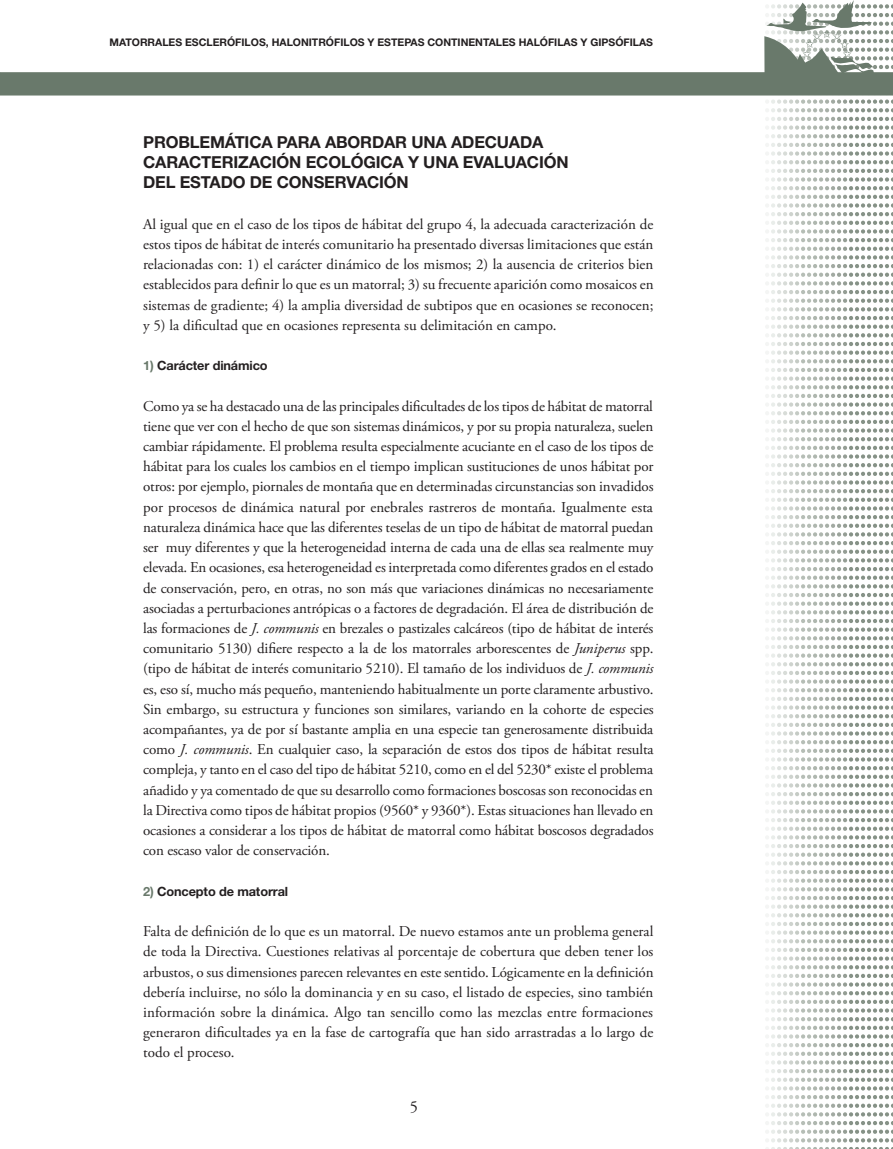
<style>
.page{position:relative;width:893px;height:1149px;background:#fff}
.page>*{position:absolute;margin:0;border:0;box-sizing:border-box;transform-origin:0 0}
.ladillos{font:700 16.5px/20.2px "Helvetica Neue LT Std";letter-spacing:-.01em;color:#231f20}
.t1{font:16.5px "Adobe Garamond Pro";color:#231f20}
.t2{font:15px/20.2px "Adobe Garamond Pro";color:#231f20;text-align:justify}
.ladillo_2_nivel{font:700 12.75px "Helvetica Neue LT Std";letter-spacing:-.01em;color:#231f20}
.t3{font:700 10.5px "Helvetica Neue LT Std";color:#231f20}
.s1{color:#69796b}
.s2{font-style:italic}
</style>
<div class="page">
<hr style="left:0;top:95px;width:893px;height:1px;background:#69796b">
<div style="left:0;top:73px;width:893px;height:22px;background:#69796b"></div>
<svg style="left:759px;top:0;width:134px;height:1149px"></svg>
<hr style="left:0;top:73px;width:893px;height:1px;background:#69796b">
<p class="t3" style="left:109px;top:35px;width:545px">MATORRALES ESCLERÓFILOS, HALONITRÓFILOS Y ESTEPAS CONTINENTALES HALÓFILAS Y GIPSÓFILAS</p>
<p class="ladillos" style="left:143px;top:131px;width:427px">PROBLEMÁTICA PARA ABORDAR UNA ADECUADA<br>CARACTERIZACIÓN ECOLÓGICA Y UNA EVALUACIÓN<br>DEL ESTADO DE CONSERVACIÓN</p>
<p class="t2" style="left:143px;top:214px;width:512px">Al igual que en el caso de los tipos de hábitat del grupo 4, la adecuada caracterización de estos tipos de hábitat de interés comunitario ha presentado diversas limitaciones que están relacionadas con: 1) el carácter dinámico de los mismos; 2) la ausencia de criterios bien establecidos para definir lo que es un matorral; 3) su frecuente aparición como mosaicos en sistemas de gradiente; 4) la amplia diversidad de subtipos que en ocasiones se reconocen; y 5) la dificultad que en ocasiones representa su delimitación en campo.</p>
<p class="ladillo_2_nivel" style="left:143px;top:357px;width:126px"><span class="s1">1)</span> CARÁCTER DINÁMICO</p>
<p class="t2" style="left:143px;top:396px;width:512px">Como ya se ha destacado una de las principales dificultades de los tipos de hábitat de matorral tiene que ver con el hecho de que son sistemas dinámicos, y por su propia naturaleza, suelen cambiar rápidamente. El problema resulta especialmente acuciante en el caso de los tipos de hábitat para los cuales los cambios en el tiempo implican sustituciones de unos hábitat por otros: por ejemplo, piornales de montaña que en determinadas circunstancias son invadidos por procesos de dinámica natural por enebrales rastreros de montaña. Igualmente esta naturaleza dinámica hace que las diferentes teselas de un tipo de hábitat de matorral puedan ser muy diferentes y que la heterogeneidad interna de cada una de ellas sea realmente muy elevada. En ocasiones, esa heterogeneidad es interpretada como diferentes grados en el estado de conservación, pero, en otras, no son más que variaciones dinámicas no necesariamente asociadas a perturbaciones antrópicas o a factores de degradación. El área de distribución de las formaciones de <span class="s2">J. communis</span> en brezales o pastizales calcáreos (tipo de hábitat de interés comunitario 5130) difiere respecto a la de los matorrales arborescentes de <span class="s2">Juniperus</span> spp. (tipo de hábitat de interés comunitario 5210). El tamaño de los individuos de <span class="s2">J. communis </span>es, eso sí, mucho más pequeño, manteniendo habitualmente un porte claramente arbustivo.<br>Sin embargo, su estructura y funciones son similares, variando en la cohorte de especies acompañantes, ya de por sí bastante amplia en una especie tan generosamente distribuida como <span class="s2">J. communis</span>. En cualquier caso, la separación de estos dos tipos de hábitat resulta compleja, y tanto en el caso del tipo de hábitat 5210, como en el del 5230* existe el problema añadido y ya comentado de que su desarrollo como formaciones boscosas son reconocidas en la Directiva como tipos de hábitat propios (9560* y 9360*). Estas situaciones han llevado en ocasiones a considerar a los tipos de hábitat de matorral como hábitat boscosos degradados con escaso valor de conservación.</p>
<p class="ladillo_2_nivel" style="left:143px;top:883px;width:146px"><span class="s1">2)</span> CONCEPTO DE MATORRAL</p>
<p class="t2" style="left:143px;top:921px;width:512px">Falta de definición de lo que es un matorral. De nuevo estamos ante un problema general de toda la Directiva. Cuestiones relativas al porcentaje de cobertura que deben tener los arbustos, o sus dimensiones parecen relevantes en este sentido. Lógicamente en la definición debería incluirse, no sólo la dominancia y en su caso, el listado de especies, sino también información sobre la dinámica. Algo tan sencillo como las mezclas entre formaciones generaron dificultades ya en la fase de cartografía que han sido arrastradas a lo largo de todo el proceso.</p>
<p class="t1" style="left:410px;top:1096px;width:10px">5</p>
</div>
